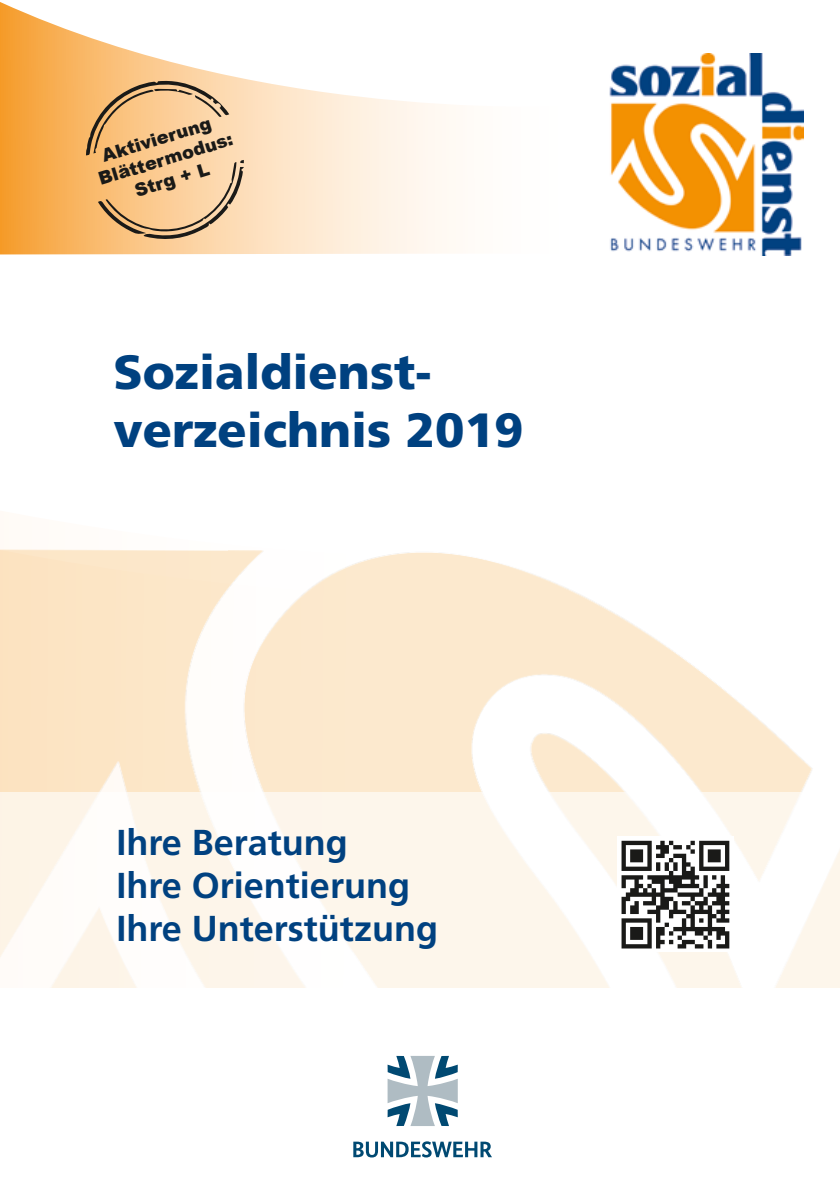
<style>
.page{position:relative;width:840px;height:1191px;background:#fff}
.page>*{position:absolute;margin:0;border:0;box-sizing:border-box;transform-origin:0 0}
.t1{font:900 48px/57.6px "Frutiger LT Std";color:#004180}
.t2{font:700 36px/43.2px "Frutiger LT Std";color:#004180}
.t3{font:900 18px/21.6px "Arial";color:#1a1a18;text-align:center}
</style>
<div class="page">
<svg style="left:0;top:2px;width:456px;height:252px"></svg>
<img style="left:609px;top:54px;width:194px;height:201px">
<img style="left:0;top:549px;width:812px;height:243px">
<div style="left:0;top:792px;width:839px;height:196px;background:linear-gradient(to right,#fef7ef,#fefbf6)"></div>
<svg style="left:353px;top:1141px;width:138px;height:16px"></svg>
<svg style="left:387px;top:1056px;width:70px;height:70px"></svg>
<div style="left:617px;top:836px;width:116px;height:116px;background:#fff"></div>
<svg style="left:621px;top:840px;width:108px;height:108px"></svg>
<svg style="left:86px;top:67px;width:158px;height:177px;background:#eabf8b"></svg>
<p class="t3" style="left:89px;top:148px;width:141px;rotate:-17deg">Aktivierung<br>Blättermodus:<br>Strg + L</p>
<h1 class="t1" style="left:113px;top:343px;width:411px">Sozialdienst&shy;verzeichnis 2019</h1>
<p class="t2" style="left:116px;top:820px;width:323px">Ihre Beratung<br>Ihre Orientierung<br>Ihre Unterstützung</p>
</div>
